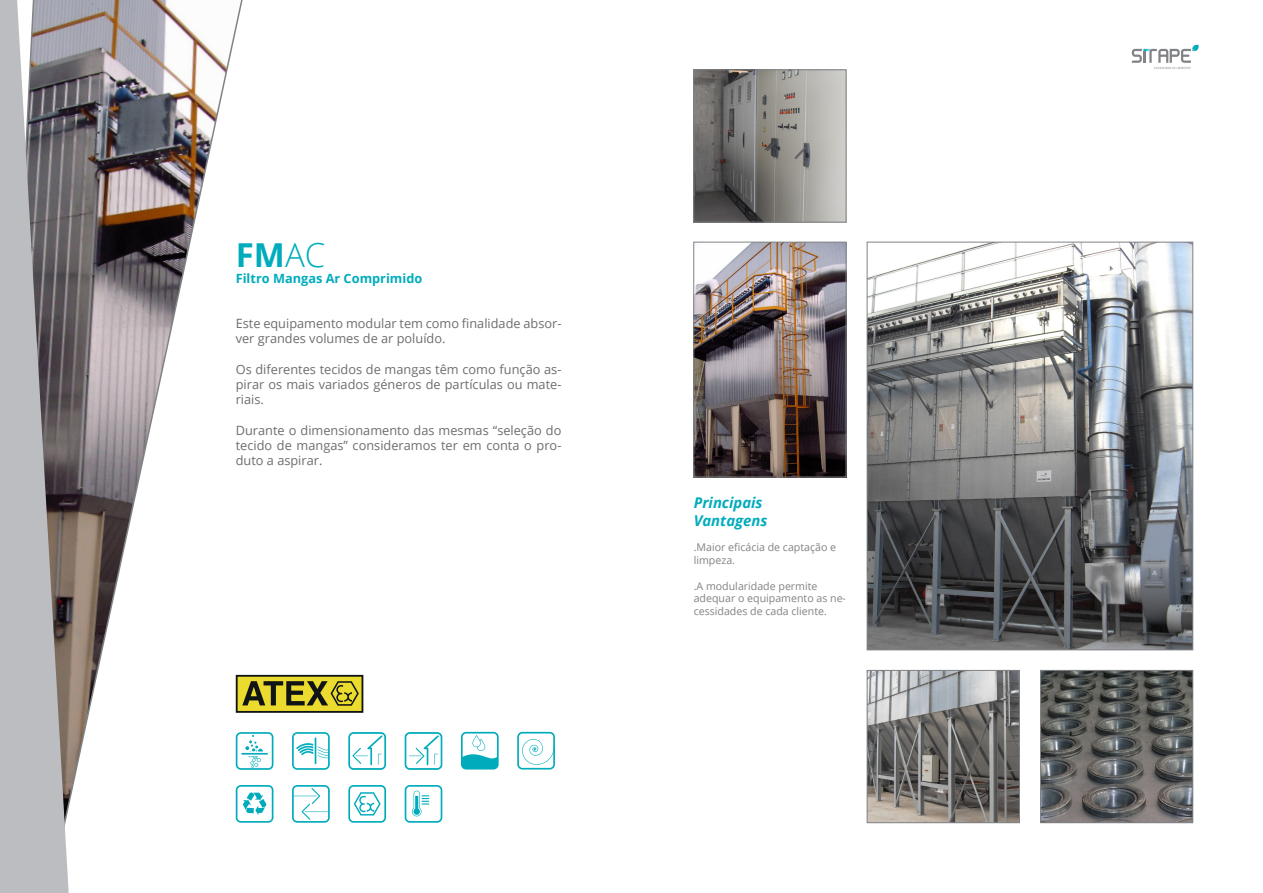
<style>
.page{position:relative;width:1263px;height:893px;background:#fff}
.page>*{position:absolute;margin:0;border:0;box-sizing:border-box;transform-origin:0 0}
.t1{font:700 33px "Open Sans";color:#00acbc}
.t2{font:italic 700 14.85px "Open Sans";color:#00acbc}
.t3{font:12.75px/15.3px "Open Sans";color:#6c6d70;text-align:justify}
.t4{font:700 12.75px "Open Sans";color:#00acbc}
.t5{font:10.65px/12.8px "Open Sans";color:#808285}
.s1{font-weight:300}
</style>
<div class="page">
<svg style="left:69px;top:0;width:176px;height:819px"></svg>
<svg style="left:0;top:0;width:69px;height:893px;fill:#bcbdc0"></svg>
<img style="left:695px;top:244px;width:149px;height:231px">
<div style="left:693px;top:242px;width:153px;height:235px;border:1px solid #808285"></div>
<img style="left:869px;top:244px;width:322px;height:404px">
<div style="left:867px;top:242px;width:326px;height:408px;border:1px solid #808285"></div>
<img style="left:695px;top:71px;width:149px;height:149px">
<div style="left:693px;top:69px;width:153px;height:153px;border:1px solid #808285"></div>
<svg style="left:1132px;top:45px;width:66px;height:24px"></svg>
<img style="left:1042px;top:672px;width:149px;height:149px">
<div style="left:1040px;top:670px;width:153px;height:153px;border:1px solid #808285"></div>
<img style="left:869px;top:672px;width:149px;height:149px">
<div style="left:867px;top:670px;width:153px;height:153px;border:1px solid #808285"></div>
<svg style="left:236px;top:675px;width:127px;height:38px"></svg>
<svg style="left:236px;top:732px;width:37px;height:38px"></svg>
<div style="left:240px;top:751px;width:29px;height:5px;background:#ecf8fa;border-radius:2px"></div>
<hr style="left:241px;top:753px;width:27px;height:2px;background:#00acbc">
<svg style="left:348px;top:732px;width:38px;height:38px"></svg>
<svg style="left:461px;top:732px;width:38px;height:37px"></svg>
<svg style="left:236px;top:785px;width:37px;height:38px"></svg>
<svg style="left:292px;top:785px;width:38px;height:38px"></svg>
<svg style="left:517px;top:732px;width:38px;height:37px"></svg>
<svg style="left:292px;top:732px;width:38px;height:38px"></svg>
<svg style="left:348px;top:785px;width:38px;height:38px"></svg>
<svg style="left:405px;top:785px;width:37px;height:38px"></svg>
<svg style="left:405px;top:732px;width:37px;height:38px"></svg>
<p class="t1" style="left:236px;top:232px;width:91px">FM<span class="s1">AC</span></p>
<p class="t4" style="left:236px;top:269px;width:188px">Filtro Mangas Ar Comprimido</p>
<p class="t3" style="left:236px;top:315px;width:327px">Este equipamento modular tem como finalidade absor&shy;ver grandes volumes de ar poluído.</p>
<p class="t3" style="left:236px;top:361px;width:327px">Os diferentes tecidos de mangas têm como função as&shy;pirar os mais variados géneros de partículas ou mate&shy;riais.</p>
<p class="t3" style="left:236px;top:422px;width:327px">Durante o dimensionamento das mesmas “seleção do tecido de mangas” consideramos ter em conta o pro&shy;duto a aspirar.</p>
<p class="t2" style="left:694px;top:492px;width:70px">Principais</p>
<p class="t2" style="left:694px;top:510px;width:75px">Vantagens</p>
<p class="t5" style="left:694px;top:541px;width:144px">.Maior eficácia de captação e limpeza.</p>
<p class="t5" style="left:694px;top:579px;width:154px">.A modularidade permite adequar o equipamento as ne&shy;cessidades de cada cliente.</p>
</div>
